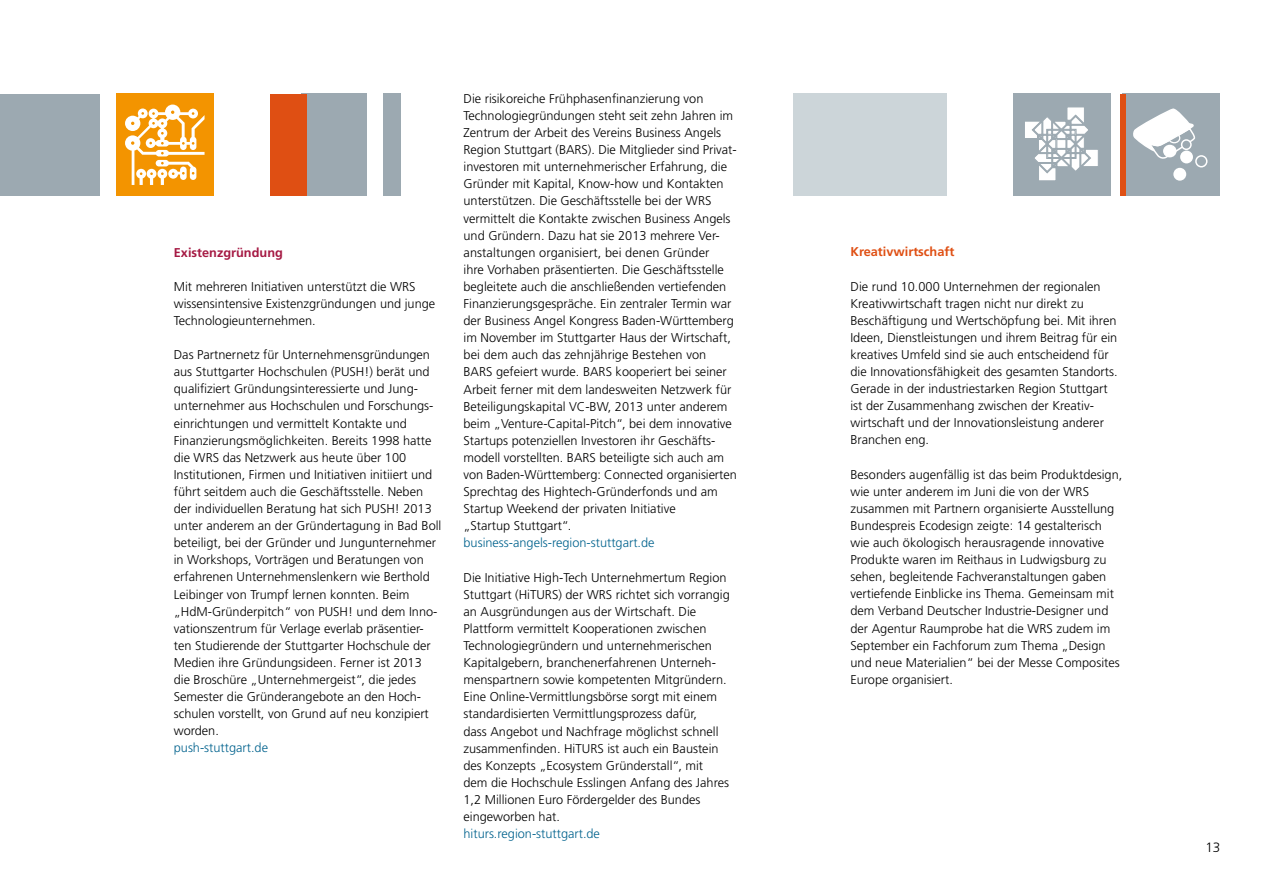
<style>
.page{position:relative;width:1263px;height:893px;background:#fff}
.page>*{position:absolute;margin:0;border:0;box-sizing:border-box;transform-origin:0 0}
.t1{font:300 13.5px "Frutiger";color:#000}
.t2{font:300 12.75px/17.1px "Frutiger";color:#000}
.t3{font:300 12.75px "Frutiger";color:#00628d}
.t4{font:700 12.75px "Frutiger";color:#df4f13}
.t5{font:700 12.75px "Frutiger";color:#a51943}
</style>
<div class="page">
<div style="left:301px;top:94px;width:66px;height:102px;background:#9ca9b1"></div>
<div style="left:384px;top:94px;width:17px;height:102px;background:#9ca9b1"></div>
<div style="left:794px;top:94px;width:153px;height:102px;background:#ccd5d9"></div>
<div style="left:116px;top:94px;width:98px;height:102px;background:#f39400"></div>
<div style="left:1122px;top:94px;width:98px;height:102px;background:#9ca9b1"></div>
<div style="left:1013px;top:94px;width:98px;height:102px;background:#9ca9b1"></div>
<div style="left:271px;top:94px;width:36px;height:102px;background:#df4f13"></div>
<div style="left:0;top:94px;width:99px;height:101px;background:#9ca9b1"></div>
<div style="left:1120px;top:94px;width:5px;height:101px;background:#df4f13"></div>
<svg style="left:125px;top:105px;width:80px;height:80px"></svg>
<svg style="left:1025px;top:107px;width:73px;height:74px"></svg>
<div style="left:1180px;top:151px;width:13px;height:12px;background:#fff;border-radius:50%"></div>
<div style="left:1173px;top:168px;width:13px;height:13px;background:#fff;border-radius:50%"></div>
<div style="left:1195px;top:155px;width:12px;height:12px;border:2px solid #fff;border-radius:50%"></div>
<svg style="left:1133px;top:108px;width:62px;height:53px"></svg>
<p class="t5" style="left:174px;top:247px;width:111px">Existenzgründung</p>
<p class="t2" style="left:174px;top:279px;width:263px">Mit mehreren Initiativen unterstützt die WRS wissensintensive Existenzgründungen und junge<br>Technologieunternehmen.</p>
<p class="t2" style="left:174px;top:347px;width:269px">Das Partnernetz für Unternehmensgründungen aus Stuttgarter Hochschulen (PUSH!) berät und qualifiziert Gründungsinteressierte und Jung&shy;unternehmer aus Hochschulen und Forschungs&shy;einrichtungen und vermittelt Kontakte und Finanzierungsmöglichkeiten. Bereits 1998 hatte die WRS das Netzwerk aus heute über 100<br>Institutionen, Firmen und Initiativen initiiert und führt seitdem auch die Geschäftsstelle. Neben der individuellen Beratung hat sich PUSH! 2013 unter anderem an der Gründertagung in Bad Boll beteiligt, bei der Gründer und Jungunternehmer in Workshops, Vorträgen und Beratungen von erfahrenen Unternehmenslenkern wie Berthold Leibinger von Trumpf lernen konnten. Beim „HdM-Gründerpitch“ von PUSH! und dem Inno&shy;vationszentrum für Verlage everlab präsentier&shy;ten Studierende der Stuttgarter Hochschule der Medien ihre Gründungsideen. Ferner ist 2013<br>die Broschüre „Unternehmergeist“, die jedes Semester die Gründerangebote an den Hoch&shy;schulen vorstellt, von Grund auf neu konzipiert worden.</p>
<p class="t3" style="left:174px;top:743px;width:96px">push-stuttgart.de</p>
<p class="t2" style="left:463px;top:91px;width:275px">Die risikoreiche Frühphasenfinanzierung von Technologiegründungen steht seit zehn Jahren im Zentrum der Arbeit des Vereins Business Angels Region Stuttgart (BARS). Die Mitglieder sind Privat&shy;investoren mit unternehmerischer Erfahrung, die Gründer mit Kapital, Know-how und Kontakten unterstützen. Die Geschäftsstelle bei der WRS vermittelt die Kontakte zwischen Business Angels und Gründern. Dazu hat sie 2013 mehrere Ver&shy;anstaltungen organisiert, bei denen Gründer<br>ihre Vorhaben präsentierten. Die Geschäftsstelle begleitete auch die anschließenden vertiefenden Finanzierungsgespräche. Ein zentraler Termin war der Business Angel Kongress Baden-Württemberg im November im Stuttgarter Haus der Wirtschaft, bei dem auch das zehnjährige Bestehen von BARS gefeiert wurde. BARS kooperiert bei seiner Arbeit ferner mit dem landesweiten Netzwerk für Beteiligungskapital VC-BW, 2013 unter anderem beim „Venture-Capital-Pitch“, bei dem innovative Startups potenziellen Investoren ihr Geschäfts&shy;modell vorstellten. BARS beteiligte sich auch am von Baden-Württemberg: Connected organisierten Sprechtag des Hightech-Gründerfonds und am Startup Weekend der privaten Initiative<br>„Startup Stuttgart“.</p>
<p class="t3" style="left:463px;top:538px;width:193px">business-angels-region-stuttgart.de</p>
<p class="t2" style="left:463px;top:570px;width:268px">Die Initiative High-Tech Unternehmertum Region Stuttgart (HiTURS) der WRS richtet sich vorrangig an Ausgründungen aus der Wirtschaft. Die Plattform vermittelt Kooperationen zwischen Technologiegründern und unternehmerischen Kapitalgebern, branchenerfahrenen Unterneh&shy;menspartnern sowie kompetenten Mitgründern.<br>Eine Online-Vermittlungsbörse sorgt mit einem standardisierten Vermittlungsprozess dafür,<br>dass Angebot und Nachfrage möglichst schnell zusammenfinden. HiTURS ist auch ein Baustein des Konzepts „Ecosystem Gründerstall“, mit dem die Hochschule Esslingen Anfang des Jahres 1,2 Millionen Euro Fördergelder des Bundes eingeworben hat.</p>
<p class="t3" style="left:463px;top:828px;width:138px">hiturs.region-stuttgart.de</p>
<p class="t4" style="left:850px;top:247px;width:105px">Kreativwirtschaft</p>
<p class="t2" style="left:850px;top:279px;width:269px">Die rund 10.000 Unternehmen der regionalen Kreativwirtschaft tragen nicht nur direkt zu Beschäftigung und Wertschöpfung bei. Mit ihren Ideen, Dienstleistungen und ihrem Beitrag für ein kreatives Umfeld sind sie auch entscheidend für die Innovationsfähigkeit des gesamten Standorts.<br>Gerade in der industriestarken Region Stuttgart ist der Zusammenhang zwischen der Kreativ&shy;wirtschaft und der Innovationsleistung anderer Branchen eng.</p>
<p class="t2" style="left:850px;top:467px;width:273px">Besonders augenfällig ist das beim Produktdesign, wie unter anderem im Juni die von der WRS zusammen mit Partnern organisierte Ausstellung Bundespreis Ecodesign zeigte: 14 gestalterisch wie auch ökologisch herausragende innovative Produkte waren im Reithaus in Ludwigsburg zu sehen, begleitende Fachveranstaltungen gaben vertiefende Einblicke ins Thema. Gemeinsam mit dem Verband Deutscher Industrie-Designer und der Agentur Raumprobe hat die WRS zudem im September ein Fachforum zum Thema „Design und neue Materialien“ bei der Messe Composites Europe organisiert.</p>
<p class="t1" style="left:1205px;top:842px;width:17px">13</p>
</div>
